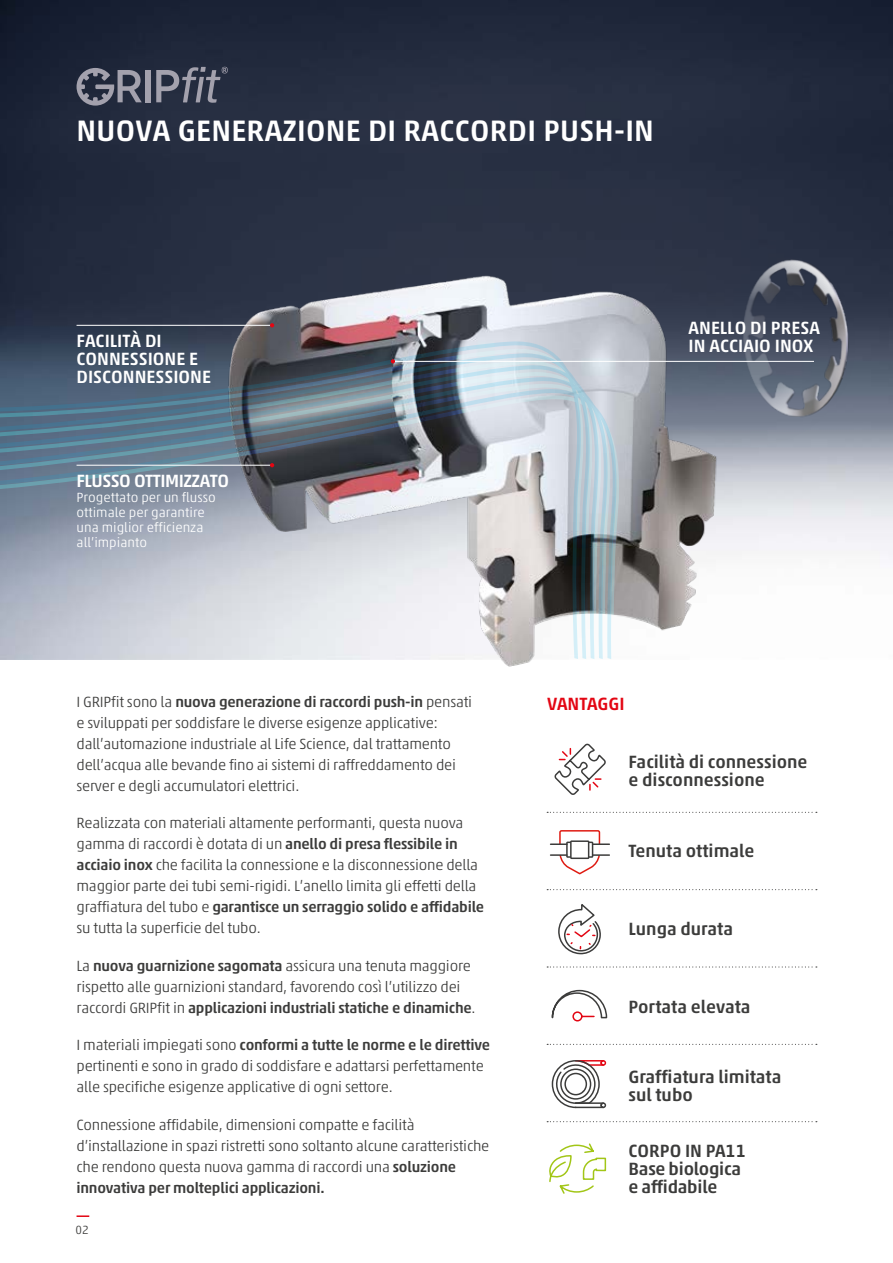
<style>
.page{position:relative;width:893px;height:1263px;background:#fff}
.page>*{position:absolute;margin:0;border:0;box-sizing:border-box;transform-origin:0 0}
.t1{font:500 30px "Akko W1 G";letter-spacing:.01em;color:#fff}
.t2{font:500 18px/18px "Akko W1 G";color:#3c3c3b}
.t3{font:500 18px/18px "Akko W1 G";color:#fff}
.t4{font:500 18px "Akko W1 G";letter-spacing:-.025em;color:#fff}
.t5{font:500 18px "Akko W1 G";color:#e30613}
.t6{font:300 15px/21px "Akko W1 G";letter-spacing:-.015em;color:#3c3c3b}
.t7{font:300 13.5px/15px "Akko W1 G";color:#fff}
.t8{font:300 12px "Akko W1 G";color:#3c3c3b}
.s1{font-weight:500}
</style>
<div class="page">
<img style="left:0;top:0;width:893px;height:557px">
<svg style="left:77px;top:1215px;width:12px;height:2px"></svg>
<svg style="left:547px;top:889px;width:270px;height:1px"></svg>
<svg style="left:547px;top:812px;width:270px;height:1px"></svg>
<svg style="left:547px;top:966px;width:270px;height:1px"></svg>
<svg style="left:547px;top:1044px;width:270px;height:1px"></svg>
<svg style="left:547px;top:1121px;width:270px;height:1px"></svg>
<svg style="left:554px;top:743px;width:52px;height:52px"></svg>
<svg style="left:551px;top:830px;width:58px;height:45px"></svg>
<svg style="left:558px;top:904px;width:43px;height:51px"></svg>
<svg style="left:551px;top:989px;width:57px;height:33px"></svg>
<svg style="left:552px;top:1060px;width:54px;height:48px"></svg>
<img style="left:798px;top:249px;width:68px;height:180px">
<img style="left:649px;top:239px;width:207px;height:206px;border-radius:103px">
<img style="left:507px;top:272px;width:220px;height:395px">
<svg style="left:0;top:205px;width:631px;height:11px;background:#262e41"></svg>
<svg style="left:0;top:216px;width:631px;height:11px;background:#272f41"></svg>
<svg style="left:0;top:227px;width:631px;height:438px;background:#8a919d"></svg>
<hr style="left:77px;top:465px;width:194px;height:1px;background:#fff">
<svg style="left:270px;top:463px;width:4px;height:4px"></svg>
<hr style="left:393px;top:361px;width:421px;height:1px;background:#fff">
<svg style="left:391px;top:359px;width:4px;height:4px"></svg>
<svg style="left:549px;top:1143px;width:58px;height:51px"></svg>
<div style="left:145px;top:70px;width:5px;height:32px;background:#a3a1ad"></div>
<svg style="left:76px;top:68px;width:66px;height:38px;background:#565a6a"></svg>
<svg style="left:156px;top:67px;width:72px;height:36px;background:#4f5464"></svg>
<h1 class="t1" style="left:77px;top:109px;width:579px">NUOVA GENERAZIONE DI RACCORDI PUSH-IN</h1>
<p class="t3" style="left:77px;top:330px;width:136px">FACILITÀ DI<br>CONNESSIONE E<br>DISCONNESSIONE</p>
<p class="t4" style="left:77px;top:467px;width:154px">FLUSSO OTTIMIZZATO</p>
<p class="t7" style="left:77px;top:489px;width:141px">Progettato per un flusso ottimale per garantire una miglior efficienza all’impianto</p>
<p class="t3" style="left:689px;top:317px;width:133px">ANELLO DI PRESA<br>IN ACCIAIO INOX</p>
<p class="t6" style="left:77px;top:690px;width:397px">I GRIPfit sono la <span class="s1">nuova generazione di raccordi push-in</span> pensati e sviluppati per soddisfare le diverse esigenze applicative: dall’automazione industriale al Life Science, dal trattamento dell’acqua alle bevande fino ai sistemi di raffreddamento dei server e degli accumulatori elettrici.</p>
<p class="t6" style="left:77px;top:811px;width:409px">Realizzata con materiali altamente performanti, questa nuova gamma di raccordi è dotata di un <span class="s1">anello di presa flessibile in acciaio inox</span> che facilita la connessione e la disconnessione della maggior parte dei tubi semi-rigidi. L’anello limita gli effetti della graffiatura del tubo e <span class="s1">garantisce un serraggio solido e affidabile </span>su tutta la superficie del tubo.</p>
<p class="t6" style="left:77px;top:954px;width:400px">La <span class="s1">nuova guarnizione sagomata</span> assicura una tenuta maggiore rispetto alle guarnizioni standard, favorendo così l’utilizzo dei raccordi GRIPfit in <span class="s1">applicazioni industriali statiche e dinamiche</span>.</p>
<p class="t6" style="left:77px;top:1033px;width:415px">I materiali impiegati sono <span class="s1">conformi a tutte le norme e le direttive </span>pertinenti e sono in grado di soddisfare e adattarsi perfettamente alle specifiche esigenze applicative di ogni settore.</p>
<p class="t6" style="left:77px;top:1113px;width:414px">Connessione affidabile, dimensioni compatte e facilità d’installazione in spazi ristretti sono soltanto alcune caratteristiche che rendono questa nuova gamma di raccordi una <span class="s1">soluzione innovativa per molteplici applicazioni.</span></p>
<p class="t8" style="left:75px;top:1221px;width:15px">02</p>
<p class="t5" style="left:547px;top:690px;width:79px">VANTAGGI</p>
<p class="t2" style="left:629px;top:752px;width:181px">Facilità di connessione e disconnessione</p>
<p class="t2" style="left:629px;top:840px;width:127px">Tenuta ottimale</p>
<p class="t2" style="left:629px;top:918px;width:106px">Lunga durata</p>
<p class="t2" style="left:629px;top:996px;width:124px">Portata elevata</p>
<p class="t2" style="left:629px;top:1067px;width:154px">Graffiatura limitata sul tubo</p>
<p class="t2" style="left:629px;top:1140px;width:119px">CORPO IN PA11<br>Base biologica e affidabile</p>
</div>
